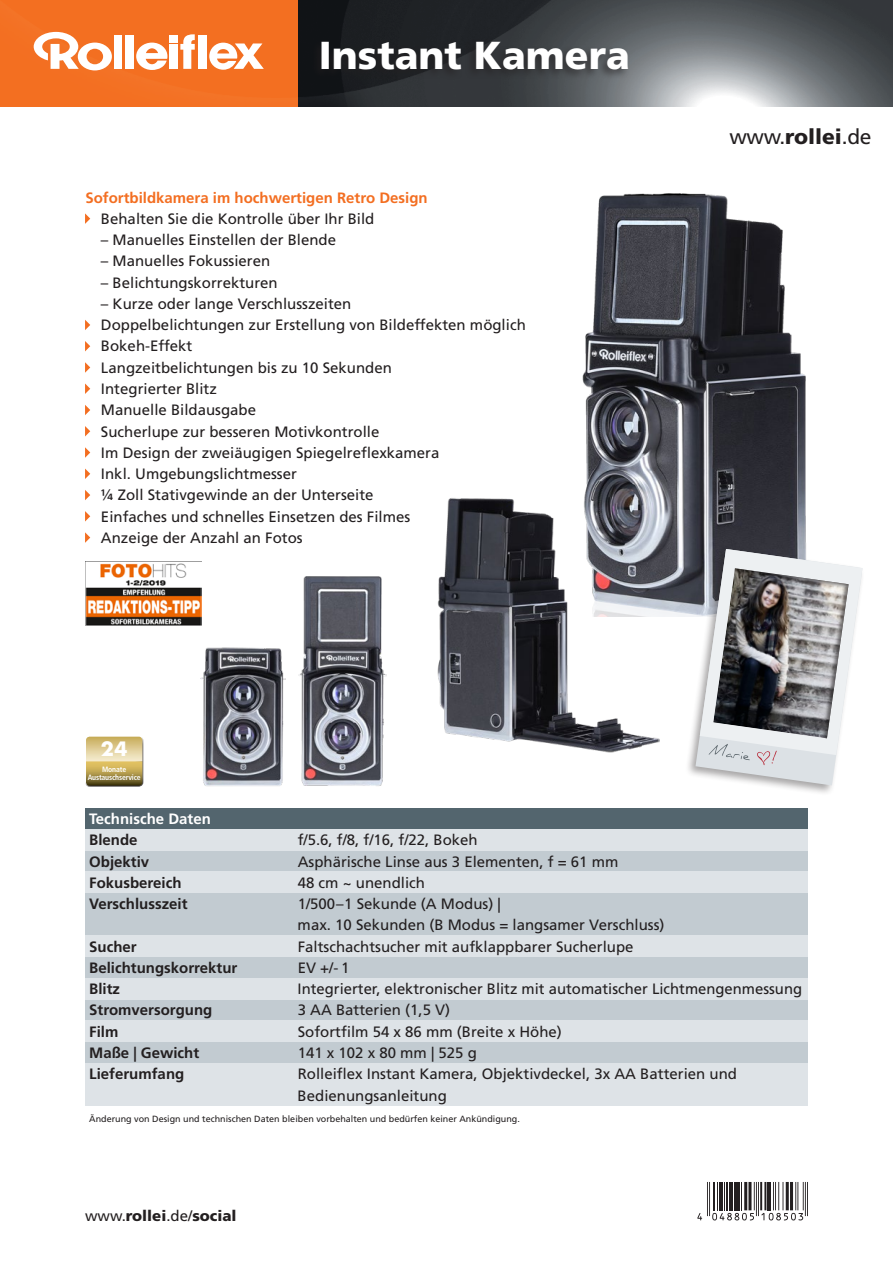
<style>
.page{position:relative;width:893px;height:1263px;background:#fff}
.page>*{position:absolute;margin:0;border:0;box-sizing:border-box;transform-origin:0 0}
.t1{font:900 39px "Frutiger LT";color:#fff}
.t2{font:21px "Frutiger LT";color:#231f20}
.t3{font:700 19.2px "Futura";color:#fff}
._020_bold{font:15px/21.3px "Frutiger LT";color:#231f20}
.t4{font:700 15px "Frutiger LT";color:#231f20}
._020_bold-2{font:700 15px "Frutiger LT";color:#f36e21}
.t5{font:900 15px "Frutiger LT";color:#231f20}
._020_bold-3{font:700 15px "Frutiger LT";color:#fff}
.t6{font:9px "Frutiger LT";color:#231f20}
.t7{font:700 condensed 7.65px/7.6px "Frutiger LT";letter-spacing:-.02em;color:#fff;text-align:center}
.s1{font-weight:900}
.s2{font-weight:400}
</style>
<div class="page">
<img style="left:298px;top:0;width:595px;height:106px">
<div style="left:0;top:0;width:298px;height:106px;background:#f36f21"></div>
<div style="left:311px;top:39px;width:319px;height:41px;background:#231f20;opacity:.6"></div>
<hr style="left:709px;top:1182px;width:1px;height:34px;background:#231f20">
<hr style="left:707px;top:1182px;width:1px;height:34px;background:#231f20">
<hr style="left:758px;top:1182px;width:1px;height:34px;background:#231f20">
<hr style="left:756px;top:1182px;width:1px;height:34px;background:#231f20">
<hr style="left:760px;top:1182px;width:2px;height:28px;background:#231f20">
<hr style="left:807px;top:1182px;width:1px;height:34px;background:#231f20">
<hr style="left:805px;top:1182px;width:1px;height:34px;background:#231f20">
<svg style="left:697px;top:1213px;width:5px;height:7px"></svg>
<svg style="left:712px;top:1182px;width:43px;height:38px"></svg>
<svg style="left:761px;top:1182px;width:43px;height:38px"></svg>
<svg style="left:136px;top:43px;width:31px;height:27px"></svg>
<div style="left:114px;top:35px;width:8px;height:34px;background:#fff"></div>
<div style="left:126px;top:35px;width:8px;height:34px;background:#fff"></div>
<div style="left:170px;top:35px;width:8px;height:7px;background:#fff"></div>
<div style="left:170px;top:44px;width:8px;height:25px;background:#fff"></div>
<svg style="left:34px;top:32px;width:78px;height:38px"></svg>
<svg style="left:180px;top:34px;width:15px;height:35px"></svg>
<div style="left:199px;top:35px;width:8px;height:34px;background:#fff"></div>
<svg style="left:209px;top:43px;width:55px;height:27px"></svg>
<img style="left:582px;top:193px;width:224px;height:424px">
<img style="left:438px;top:498px;width:222px;height:255px">
<div style="left:684px;top:546px;width:181px;height:250px;background:#231f20;opacity:.4"></div>
<svg style="left:695px;top:549px;width:167px;height:236px"></svg>
<img style="left:299px;top:576px;width:88px;height:210px">
<img style="left:201px;top:647px;width:84px;height:139px">
<svg style="left:85px;top:213px;width:5px;height:11px"></svg>
<svg style="left:85px;top:320px;width:5px;height:10px"></svg>
<svg style="left:85px;top:341px;width:5px;height:10px"></svg>
<svg style="left:85px;top:362px;width:5px;height:11px"></svg>
<svg style="left:85px;top:383px;width:5px;height:11px"></svg>
<svg style="left:85px;top:405px;width:5px;height:10px"></svg>
<svg style="left:85px;top:426px;width:5px;height:10px"></svg>
<svg style="left:85px;top:447px;width:5px;height:11px"></svg>
<svg style="left:85px;top:468px;width:5px;height:11px"></svg>
<svg style="left:85px;top:490px;width:5px;height:10px"></svg>
<svg style="left:85px;top:511px;width:5px;height:10px"></svg>
<svg style="left:85px;top:532px;width:5px;height:11px"></svg>
<div style="left:85px;top:808px;width:723px;height:21px;background:#53656e"></div>
<div style="left:85px;top:850px;width:723px;height:22px;background:#c2cbd1"></div>
<div style="left:85px;top:957px;width:723px;height:21px;background:#c2cbd1"></div>
<div style="left:85px;top:999px;width:723px;height:21px;background:#c2cbd1"></div>
<div style="left:85px;top:1042px;width:723px;height:21px;background:#c2cbd1"></div>
<div style="left:85px;top:893px;width:723px;height:42px;background:#c2cbd1"></div>
<div style="left:85px;top:829px;width:723px;height:21px;background:#dee3e7"></div>
<div style="left:85px;top:935px;width:723px;height:22px;background:#dee3e7"></div>
<div style="left:85px;top:978px;width:723px;height:21px;background:#dee3e7"></div>
<div style="left:85px;top:1020px;width:723px;height:22px;background:#dee3e7"></div>
<div style="left:85px;top:1063px;width:723px;height:43px;background:#dee3e7"></div>
<div style="left:85px;top:872px;width:723px;height:21px;background:#dee3e7"></div>
<div style="left:83px;top:736px;width:61px;height:51px;background:#231f20;opacity:.75"></div>
<svg style="left:86px;top:737px;width:56px;height:49px"></svg>
<img style="left:85px;top:562px;width:117px;height:64px">
<p class="t1" style="left:319px;top:31px;width:312px">Instant Kamera</p>
<p class="_020_bold-2" style="left:85px;top:189px;width:344px">Sofortbildkamera im hochwertigen Retro Design</p>
<p class="_020_bold" style="left:101px;top:208px;width:275px">Behalten Sie die Kontrolle über Ihr Bild</p>
<p class="_020_bold" style="left:101px;top:229px;width:237px">– Manuelles Einstellen der Blende</p>
<p class="_020_bold" style="left:101px;top:251px;width:171px">– Manuelles Fokussieren</p>
<p class="_020_bold" style="left:101px;top:272px;width:178px">– Belichtungskorrekturen</p>
<p class="_020_bold" style="left:101px;top:293px;width:252px">– Kurze oder lange Verschlusszeiten</p>
<p class="_020_bold" style="left:101px;top:314px;width:426px">Doppelbelichtungen zur Erstellung von Bildeffekten möglich</p>
<p class="_020_bold" style="left:101px;top:336px;width:93px">Bokeh-Effekt</p>
<p class="_020_bold" style="left:101px;top:357px;width:292px">Langzeitbelichtungen bis zu 10 Sekunden</p>
<p class="_020_bold" style="left:101px;top:378px;width:117px">Integrierter Blitz</p>
<p class="_020_bold" style="left:101px;top:399px;width:157px">Manuelle Bildausgabe</p>
<p class="_020_bold" style="left:101px;top:421px;width:280px">Sucherlupe zur besseren Motivkontrolle</p>
<p class="_020_bold" style="left:101px;top:442px;width:340px">Im Design der zweiäugigen Spiegelreflexkamera</p>
<p class="_020_bold" style="left:101px;top:463px;width:197px">Inkl. Umgebungslichtmesser</p>
<p class="_020_bold" style="left:101px;top:484px;width:274px">¼ Zoll Stativgewinde an der Unterseite</p>
<p class="_020_bold" style="left:101px;top:506px;width:311px">Einfaches und schnelles Einsetzen des Filmes</p>
<p class="_020_bold" style="left:101px;top:527px;width:203px">Anzeige der Anzahl an Fotos</p>
<p class="t3" style="left:101px;top:735px;width:28px">24</p>
<p class="t7" style="left:88px;top:766px;width:55px">Monate<br>Austauschservice</p>
<p class="t2" style="left:730px;top:125px;width:143px">www.<span class="s1">rollei</span>.de</p>
<p class="_020_bold-3" style="left:89px;top:810px;width:123px">Technische Daten</p>
<p class="t4" style="left:89px;top:831px;width:50px">Blende</p>
<p class="_020_bold" style="left:298px;top:829px;width:182px">f/5.6, f/8, f/16, f/22, Bokeh</p>
<p class="t4" style="left:89px;top:853px;width:62px">Objektiv</p>
<p class="_020_bold" style="left:298px;top:851px;width:322px">Asphärische Linse aus 3 Elementen, f = 61 mm</p>
<p class="t4" style="left:89px;top:874px;width:94px">Fokusbereich</p>
<p class="_020_bold" style="left:298px;top:872px;width:129px">48 cm ~ unendlich</p>
<p class="t4" style="left:89px;top:895px;width:100px">Verschlusszeit</p>
<p class="_020_bold" style="left:298px;top:893px;width:368px">1/500–1 Sekunde (A Modus) |<br>max. 10 Sekunden (B Modus = langsamer Verschluss)</p>
<p class="t4" style="left:89px;top:938px;width:49px">Sucher</p>
<p class="_020_bold" style="left:298px;top:936px;width:337px">Faltschachtsucher mit aufklappbarer Sucherlupe</p>
<p class="t4" style="left:89px;top:959px;width:150px">Belichtungskorrektur</p>
<p class="_020_bold" style="left:298px;top:957px;width:53px">EV +/- 1</p>
<p class="t4" style="left:89px;top:980px;width:32px">Blitz</p>
<p class="_020_bold" style="left:298px;top:978px;width:506px">Integrierter, elektronischer Blitz mit automatischer Lichtmengenmessung</p>
<p class="t4" style="left:89px;top:1001px;width:125px">Stromversorgung</p>
<p class="_020_bold" style="left:298px;top:1000px;width:154px">3 AA Batterien (1,5 V)</p>
<p class="t4" style="left:89px;top:1023px;width:31px">Film</p>
<p class="_020_bold" style="left:298px;top:1021px;width:266px">Sofortfilm 54 x 86 mm (Breite x Höhe)</p>
<p class="t4" style="left:89px;top:1044px;width:112px">Maße | Gewicht</p>
<p class="_020_bold" style="left:298px;top:1042px;width:181px">141 x 102 x 80 mm | 525 g</p>
<p class="t4" style="left:89px;top:1065px;width:97px">Lieferumfang</p>
<p class="_020_bold" style="left:298px;top:1063px;width:441px">Rolleiflex Instant Kamera, Objektivdeckel, 3x AA Batterien und<br>Bedienungsanleitung</p>
<p class="t6" style="left:89px;top:1113px;width:432px">Änderung von Design und technischen Daten bleiben vorbehalten und bedürfen keiner Ankündigung.</p>
<p class="t5" style="left:85px;top:1206px;width:153px"><span class="s2">www.</span>rollei<span class="s2">.de/</span>social</p>
</div>
